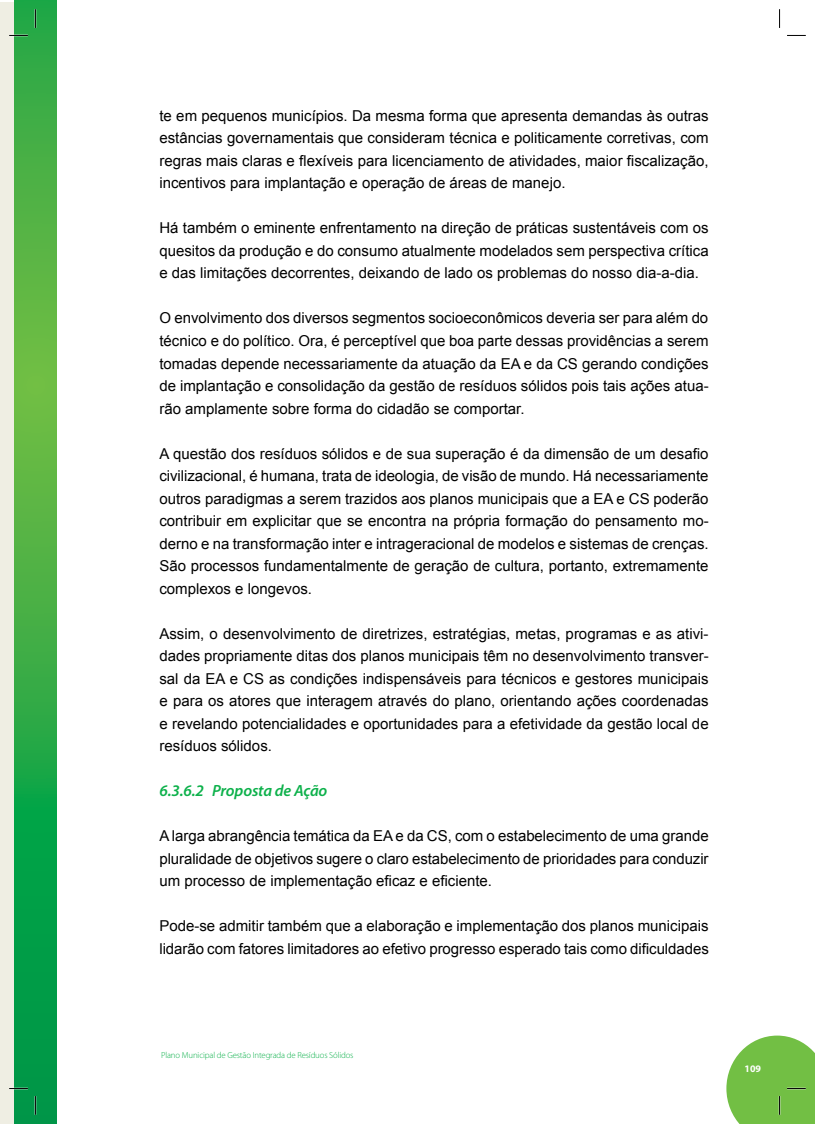
<style>
.page{position:relative;width:815px;height:1124px;background:#fff}
.page>*{position:absolute;margin:0;border:0;box-sizing:border-box;transform-origin:0 0}
.t1{font:italic 600 16.25px "Myriad Pro";letter-spacing:-.01em;color:#0db14b}
.t2{font:15px/22.5px "Arial";color:#000;text-align:justify}
.t3{font:700 10px "Myriad Pro";color:#fff}
.t4{font:300 8.75px "Myriad Pro";letter-spacing:-.015em;color:#0db14b}
</style>
<div class="page">
<div style="left:0;top:2px;width:35px;height:1121px;background:#efeee3"></div>
<svg style="left:14px;top:0;width:43px;height:1123px;background:#34ab45"></svg>
<svg style="left:9px;top:35px;width:19px;height:1px"></svg>
<svg style="left:787px;top:35px;width:19px;height:1px"></svg>
<svg style="left:9px;top:1087px;width:19px;height:2px"></svg>
<svg style="left:35px;top:9px;width:1px;height:19px"></svg>
<svg style="left:35px;top:1095px;width:1px;height:19px"></svg>
<svg style="left:779px;top:9px;width:1px;height:19px"></svg>
<svg style="left:726px;top:1035px;width:89px;height:88px;background:#83c65c"></svg>
<p class="t2" style="left:159px;top:104px;width:551px">te em pequenos municípios. Da mesma forma que apresenta demandas às outras estâncias governamentais que consideram técnica e politicamente corretivas, com regras mais claras e flexíveis para licenciamento de atividades, maior fiscalização, incentivos para implantação e operação de áreas de manejo.</p>
<p class="t2" style="left:159px;top:217px;width:551px">Há também o eminente enfrentamento na direção de práticas sustentáveis com os quesitos da produção e do consumo atualmente modelados sem perspectiva crítica e das limitações decorrentes, deixando de lado os problemas do nosso dia-a-dia.</p>
<p class="t2" style="left:159px;top:307px;width:551px">O envolvimento dos diversos segmentos socioeconômicos deveria ser para além do técnico e do político. Ora, é perceptível que boa parte dessas providências a serem tomadas depende necessariamente da atuação da EA e da CS gerando condições de implantação e consolidação da gestão de resíduos sólidos pois tais ações atua&shy;rão amplamente sobre forma do cidadão se comportar.</p>
<p class="t2" style="left:159px;top:442px;width:551px">A questão dos resíduos sólidos e de sua superação é da dimensão de um desafio civilizacional, é humana, trata de ideologia, de visão de mundo. Há necessariamente outros paradigmas a serem trazidos aos planos municipais que a EA e CS poderão contribuir em explicitar que se encontra na própria formação do pensamento mo&shy;derno e na transformação inter e intrageracional de modelos e sistemas de crenças.<br>São processos fundamentalmente de geração de cultura, portanto, extremamente complexos e longevos.</p>
<p class="t2" style="left:159px;top:622px;width:551px">Assim, o desenvolvimento de diretrizes, estratégias, metas, programas e as ativi&shy;dades propriamente ditas dos planos municipais têm no desenvolvimento transver&shy;sal da EA e CS as condições indispensáveis para técnicos e gestores municipais e para os atores que interagem através do plano, orientando ações coordenadas e revelando potencialidades e oportunidades para a efetividade da gestão local de resíduos sólidos.</p>
<p class="t1" style="left:159px;top:781px;width:170px">6.3.6.2 Proposta de Ação</p>
<p class="t2" style="left:159px;top:824px;width:551px">A larga abrangência temática da EA e da CS, com o estabelecimento de uma grande pluralidade de objetivos sugere o claro estabelecimento de prioridades para conduzir um processo de implementação eficaz e eficiente.</p>
<p class="t2" style="left:159px;top:914px;width:551px">Pode-se admitir também que a elaboração e implementação dos planos municipais lidarão com fatores limitadores ao efetivo progresso esperado tais como dificuldades</p>
<p class="t4" style="left:161px;top:1050px;width:194px">Plano Municipal de Gestão Integrada de Resíduos Sólidos</p>
<p class="t3" style="left:745px;top:1062px;width:18px">109</p>
</div>
